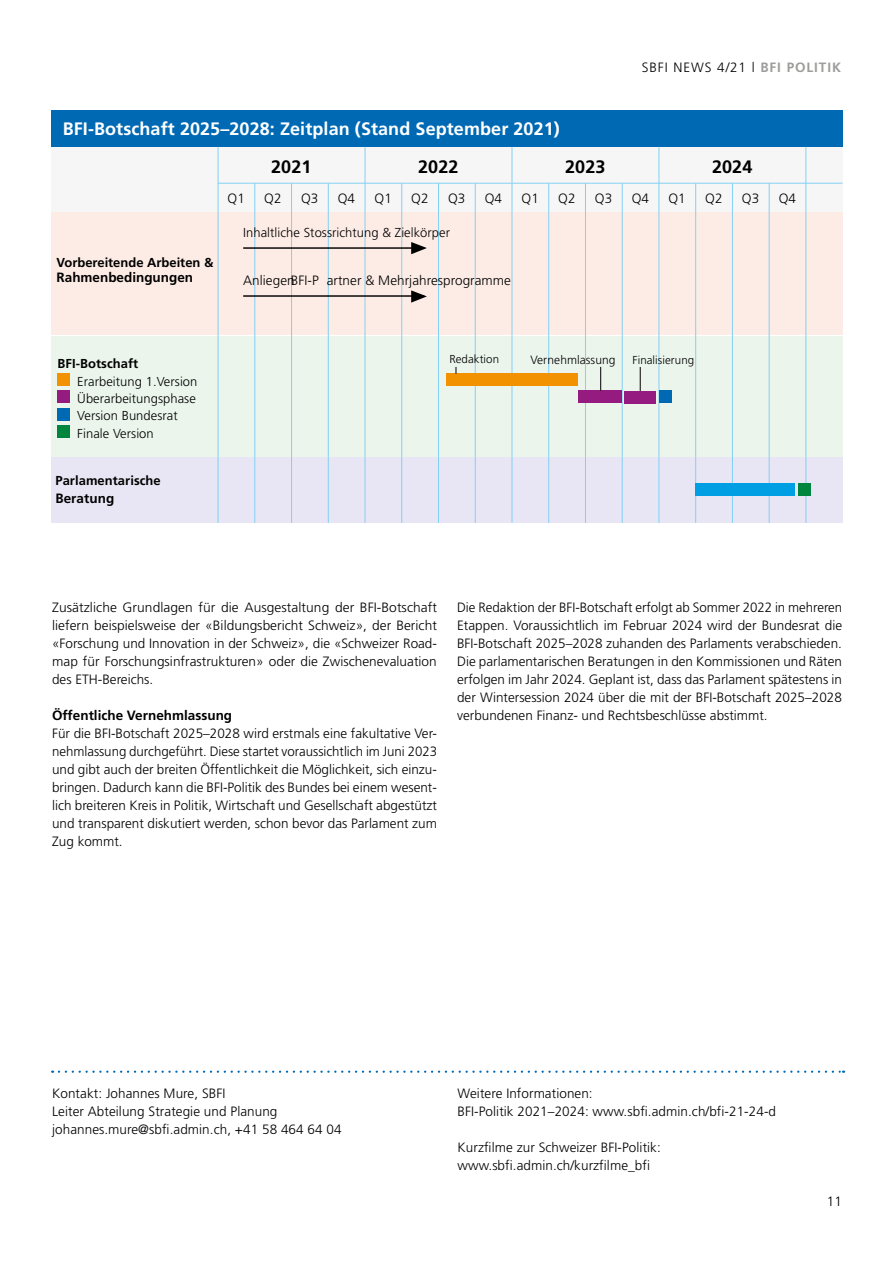
<style>
.page{position:relative;width:893px;height:1263px;background:#fff}
.page>*{position:absolute;margin:0;border:0;box-sizing:border-box;transform-origin:0 0}
.t1{font:700 18px "Frutiger LT Std";letter-spacing:.005em;color:#fff}
.t2{font:700 18px "Frutiger LT Std";letter-spacing:.005em;color:#000}
.t3{font:300 13.5px/18px "Frutiger LT Std";letter-spacing:.005em;color:#000;text-align:justify}
.t4{font:700 13.5px "Frutiger LT Std";color:#000}
.t5{font:300 13.5px "Frutiger LT Std";letter-spacing:.07em;color:#000}
.t6{font:300 12.9px/17.2px "Frutiger LT Std";letter-spacing:.005em;color:#000}
.t7{font:700 12.9px "Frutiger LT Std";color:#000}
.t8{font:300 12px "Frutiger LT Std";letter-spacing:.005em;color:#000}
.t9{font:300 11.55px "Frutiger LT Std";letter-spacing:.005em;color:#000}
.s1{font-weight:700;color:#9d9d9c}
.s2{font-weight:700}
</style>
<div class="page">
<svg style="left:59px;top:1070px;width:785px;height:3px"></svg>
<div style="left:51px;top:146px;width:791px;height:66px;background:#f6f6f6"></div>
<div style="left:51px;top:336px;width:791px;height:120px;background:#ebf5ec"></div>
<div style="left:51px;top:458px;width:791px;height:65px;background:#e8e6f4"></div>
<div style="left:51px;top:213px;width:791px;height:122px;background:#fdece5"></div>
<div style="left:51px;top:111px;width:791px;height:36px;background:#0069b4"></div>
<hr style="left:365px;top:147px;width:1px;height:376px;background:#83d0f5">
<hr style="left:512px;top:147px;width:1px;height:376px;background:#83d0f5">
<hr style="left:659px;top:147px;width:1px;height:376px;background:#83d0f5">
<hr style="left:806px;top:147px;width:1px;height:376px;background:#83d0f5">
<hr style="left:218px;top:147px;width:1px;height:376px;background:#83d0f5">
<hr style="left:255px;top:183px;width:1px;height:340px;background:#83d0f5">
<hr style="left:291px;top:183px;width:1px;height:340px;background:#83d0f5">
<hr style="left:328px;top:183px;width:1px;height:340px;background:#83d0f5">
<hr style="left:401px;top:183px;width:1px;height:340px;background:#83d0f5">
<hr style="left:438px;top:183px;width:1px;height:340px;background:#83d0f5">
<hr style="left:475px;top:183px;width:1px;height:340px;background:#83d0f5">
<hr style="left:548px;top:183px;width:1px;height:340px;background:#83d0f5">
<hr style="left:585px;top:183px;width:1px;height:340px;background:#83d0f5">
<hr style="left:622px;top:183px;width:1px;height:340px;background:#83d0f5">
<hr style="left:695px;top:183px;width:1px;height:340px;background:#83d0f5">
<hr style="left:732px;top:183px;width:1px;height:340px;background:#83d0f5">
<hr style="left:769px;top:183px;width:1px;height:340px;background:#83d0f5">
<hr style="left:218px;top:183px;width:624px;height:1px;background:#83d0f5">
<div style="left:58px;top:373px;width:12px;height:13px;background:#f39200"></div>
<div style="left:58px;top:391px;width:12px;height:12px;background:#951b81"></div>
<div style="left:58px;top:408px;width:12px;height:12px;background:#0069b4"></div>
<div style="left:58px;top:425px;width:12px;height:13px;background:#00853e"></div>
<hr style="left:243px;top:247px;width:181px;height:2px;background:#000">
<svg style="left:411px;top:242px;width:16px;height:12px"></svg>
<hr style="left:243px;top:295px;width:181px;height:2px;background:#000">
<svg style="left:411px;top:290px;width:16px;height:13px"></svg>
<div style="left:446px;top:373px;width:132px;height:13px;background:#f39200"></div>
<div style="left:799px;top:483px;width:12px;height:12px;background:#00853e"></div>
<div style="left:579px;top:391px;width:43px;height:12px;background:#951b81"></div>
<div style="left:659px;top:391px;width:12px;height:12px;background:#0069b4"></div>
<svg style="left:600px;top:367px;width:1px;height:24px"></svg>
<div style="left:624px;top:391px;width:32px;height:12px;background:#951b81"></div>
<svg style="left:640px;top:367px;width:1px;height:24px"></svg>
<div style="left:696px;top:483px;width:99px;height:12px;background:#009fe3"></div>
<p class="t1" style="left:63px;top:118px;width:499px">BFI-Botschaft 2025–2028: Zeitplan (Stand September 2021)</p>
<p class="t5" style="left:642px;top:60px;width:201px">SBFI NEWS 4/21 l <span class="s1">BFI POLITIK</span></p>
<p class="t7" style="left:57px;top:255px;width:158px">Vorbereitende Arbeiten &amp;</p>
<p class="t4" style="left:57px;top:269px;width:138px">Rahmenbedingungen</p>
<p class="t3" style="left:228px;top:190px;width:19px">Q1</p>
<p class="t2" style="left:271px;top:156px;width:42px">2021</p>
<p class="t2" style="left:418px;top:156px;width:42px">2022</p>
<p class="t2" style="left:565px;top:156px;width:42px">2023</p>
<p class="t2" style="left:712px;top:156px;width:42px">2024</p>
<p class="t3" style="left:264px;top:190px;width:19px">Q2</p>
<p class="t3" style="left:301px;top:190px;width:19px">Q3</p>
<p class="t3" style="left:338px;top:190px;width:19px">Q4</p>
<p class="t3" style="left:375px;top:190px;width:19px">Q1</p>
<p class="t3" style="left:411px;top:190px;width:19px">Q2</p>
<p class="t3" style="left:448px;top:190px;width:19px">Q3</p>
<p class="t3" style="left:485px;top:190px;width:19px">Q4</p>
<p class="t3" style="left:521px;top:190px;width:19px">Q1</p>
<p class="t3" style="left:558px;top:190px;width:19px">Q2</p>
<p class="t3" style="left:595px;top:190px;width:19px">Q3</p>
<p class="t3" style="left:632px;top:190px;width:19px">Q4</p>
<p class="t3" style="left:668px;top:190px;width:19px">Q1</p>
<p class="t3" style="left:705px;top:190px;width:19px">Q2</p>
<p class="t3" style="left:742px;top:190px;width:19px">Q3</p>
<p class="t3" style="left:779px;top:190px;width:19px">Q4</p>
<p class="t6" style="left:243px;top:224px;width:208px">Inhaltliche Stossrichtung &amp; Zielkörper</p>
<p class="t3" style="left:243px;top:272px;width:53px">Anliegen</p>
<p class="t3" style="left:327px;top:272px;width:186px">artner &amp; Mehrjahresprogramme</p>
<p class="t3" style="left:291px;top:272px;width:30px">BFI-P</p>
<p class="t6" style="left:77px;top:356px;width:122px;text-indent:-20px"><span class="s2">BFI-Botschaft<br></span>Erarbeitung 1.Version<br>Überarbeitungsphase<br>Version Bundesrat<br>Finale Version</p>
<p class="t7" style="left:55px;top:473px;width:107px">Parlamentarische</p>
<p class="t4" style="left:55px;top:490px;width:60px">Beratung</p>
<p class="t9" style="left:449px;top:353px;width:51px">Redaktion</p>
<p class="t8" style="left:530px;top:353px;width:87px">Vernehmlassung</p>
<p class="t9" style="left:632px;top:353px;width:63px">F inalisierung</p>
<p class="t3" style="left:52px;top:599px;width:386px">Zusätzliche Grundlagen für die Ausgestaltung der BFI-Botschaft liefern beispielsweise der «Bildungsbericht Schweiz», der Bericht «Forschung und Innovation in der Schweiz», die «Schweizer Road&shy;map für Forschungsinfrastrukturen» oder die Zwischenevaluation des ETH-Bereichs.</p>
<p class="t4" style="left:52px;top:707px;width:182px">Öffentliche Vernehmlassung</p>
<p class="t3" style="left:52px;top:725px;width:387px">Für die BFI-Botschaft 2025–2028 wird erstmals eine fakultative Ver&shy;nehmlassung durchgeführt. Diese startet voraussichtlich im Juni 2023 und gibt auch der breiten Öffentlichkeit die Möglichkeit, sich einzu&shy;bringen. Dadurch kann die BFI-Politik des Bundes bei einem wesent&shy;lich breiteren Kreis in Politik, Wirtschaft und Gesellschaft abgestützt und transparent diskutiert werden, schon bevor das Parlament zum Zug kommt.</p>
<p class="t3" style="left:457px;top:599px;width:387px">Die Redaktion der BFI-Botschaft erfolgt ab Sommer 2022 in mehreren Etappen. Voraussichtlich im Februar 2024 wird der Bundesrat die BFI-Botschaft 2025–2028 zuhanden des Parlaments verabschieden.<br>Die parlamentarischen Beratungen in den Kommissionen und Räten erfolgen im Jahr 2024. Geplant ist, dass das Parlament spätestens in der Wintersession 2024 über die mit der BFI-Botschaft 2025–2028 verbundenen Finanz- und Rechtsbeschlüsse abstimmt.</p>
<p class="t3" style="left:52px;top:1085px;width:175px">Kontakt: Johannes Mure, SBFI</p>
<p class="t3" style="left:458px;top:1085px;width:137px">Weitere Informationen:</p>
<p class="t3" style="left:52px;top:1103px;width:227px">Leiter Abteilung Strategie und Planung</p>
<p class="t3" style="left:458px;top:1103px;width:320px">BFI-Politik 2021–2024: www.sbfi.admin.ch/bfi-21-24-d</p>
<p class="t3" style="left:52px;top:1121px;width:291px">johannes.mure@sbfi.admin.ch, +41 58 464 64 04</p>
<p class="t3" style="left:458px;top:1139px;width:205px">Kurzfilme zur Schweizer BFI-Politik: www.sbfi.admin.ch/kurzfilme_bfi</p>
<p class="t3" style="left:827px;top:1193px;width:17px">11</p>
</div>
